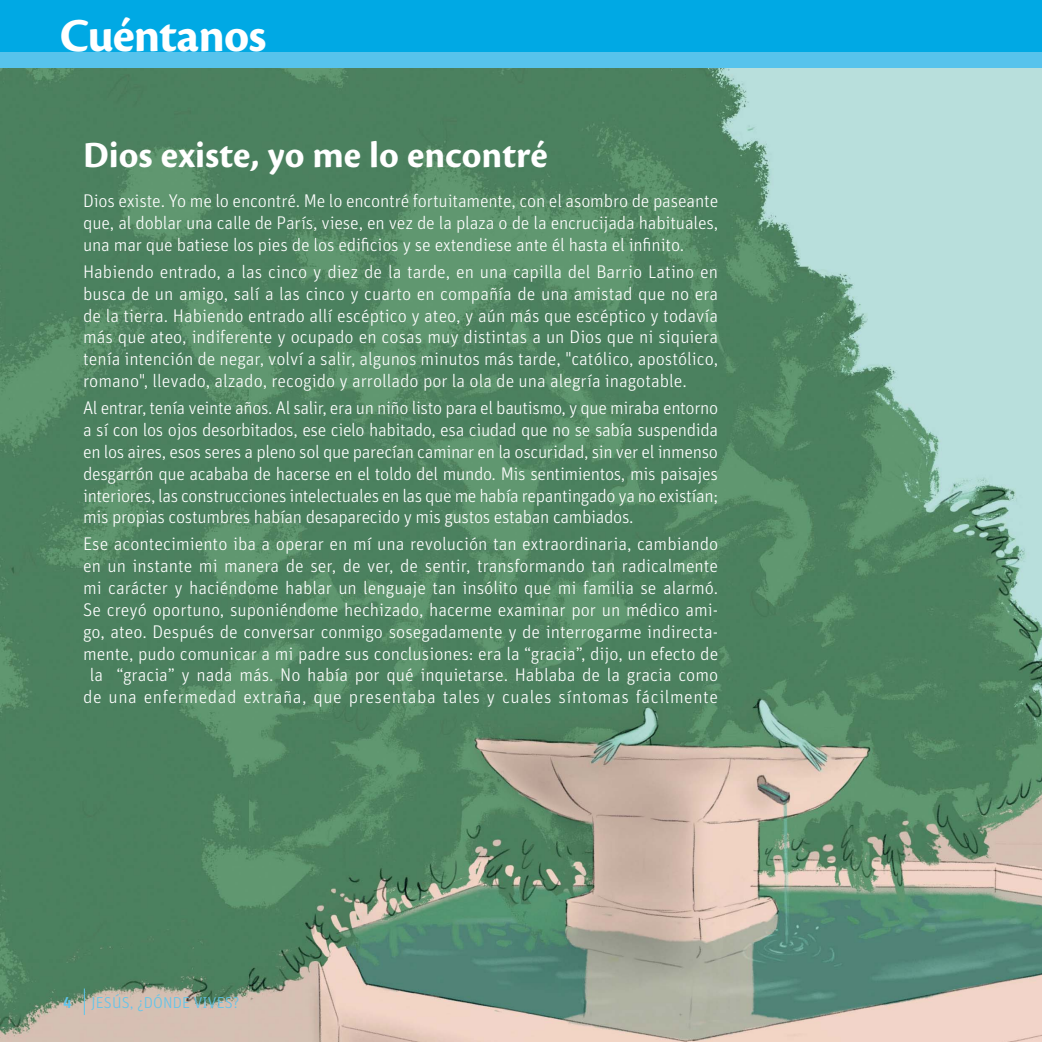
<style>
.page{position:relative;width:1042px;height:1042px;background:#fff}
.page>*{position:absolute;margin:0;border:0;box-sizing:border-box;transform-origin:0 0}
.t1{font:700 49px "Cronos Pro";letter-spacing:-.02em;color:#fff}
.t2{font:700 38.5px "Cronos Pro";color:#fff}
.t3{font:300 18.38px/21.9px "Unit Pro";color:#fff;text-align:justify}
.t4{font:300 15.75px "Unit Pro";letter-spacing:.01em;color:#5ec5ed}
.s1{font-weight:500}
</style>
<div class="page">
<img style="left:0;top:68px;width:1042px;height:974px">
<svg style="left:84px;top:988px;width:1px;height:27px"></svg>
<div style="left:0;top:39px;width:1042px;height:29px;background:#57c3ec"></div>
<div style="left:0;top:0;width:1042px;height:52px;background:#00a9e4"></div>
<h1 class="t1" style="left:60px;top:17px;width:208px">Cuéntanos</h1>
<h2 class="t2" style="left:83px;top:141px;width:466px">Dios existe, yo me lo encontré</h2>
<p class="t3" style="left:83px;top:192px;width:637px">Dios existe. Yo me lo encontré. Me lo encontré fortuitamente, con el asombro de paseante que, al doblar una calle de París, viese, en vez de la plaza o de la encrucijada habituales, una mar que batiese los pies de los edificios y se extendiese ante él hasta el infinito.</p>
<p class="t3" style="left:83px;top:262px;width:637px">Habiendo entrado, a las cinco y diez de la tarde, en una capilla del Barrio Latino en busca de un amigo, salí a las cinco y cuarto en compañía de una amistad que no era de la tierra. Habiendo entrado allí escéptico y ateo, y aún más que escéptico y todavía más que ateo, indiferente y ocupado en cosas muy distintas a un Dios que ni siquiera tenía intención de negar, volví a salir, algunos minutos más tarde, "católico, apostólico, romano", llevado, alzado, recogido y arrollado por la ola de una alegría inagotable.</p>
<p class="t3" style="left:83px;top:398px;width:636px">Al entrar, tenía veinte años. Al salir, era un niño listo para el bautismo, y que miraba entorno a sí con los ojos desorbitados, ese cielo habitado, esa ciudad que no se sabía suspendida en los aires, esos seres a pleno sol que parecían caminar en la oscuridad, sin ver el inmenso desgarrón que acababa de hacerse en el toldo del mundo. Mis sentimientos, mis paisajes interiores, las construcciones intelectuales en las que me había repantingado ya no existían; mis propias costumbres habían desaparecido y mis gustos estaban cambiados.</p>
<p class="t3" style="left:83px;top:535px;width:637px;text-align:center">Ese acontecimiento iba a operar en mí una revolución tan extraordinaria, cambiando en un instante mi manera de ser, de ver, de sentir, transformando tan radicalmente mi carácter y haciéndome hablar un lenguaje tan insólito que mi familia se alarmó.<br>Se creyó oportuno, suponiéndome hechizado, hacerme examinar por un médico ami&shy;go, ateo. Después de conversar conmigo sosegadamente y de interrogarme indirecta&shy;mente, pudo comunicar a mi padre sus conclusiones: era la “gracia”, dijo, un efecto de la “gracia” y nada más. No había por qué inquietarse. Hablaba de la gracia como de una enfermedad extraña, que presentaba tales y cuales síntomas fácilmente</p>
<p class="t4" style="left:63px;top:997px;width:178px"><span class="s1">4</span> JESÚS, ¿DÓNDE VIVES?</p>
</div>
